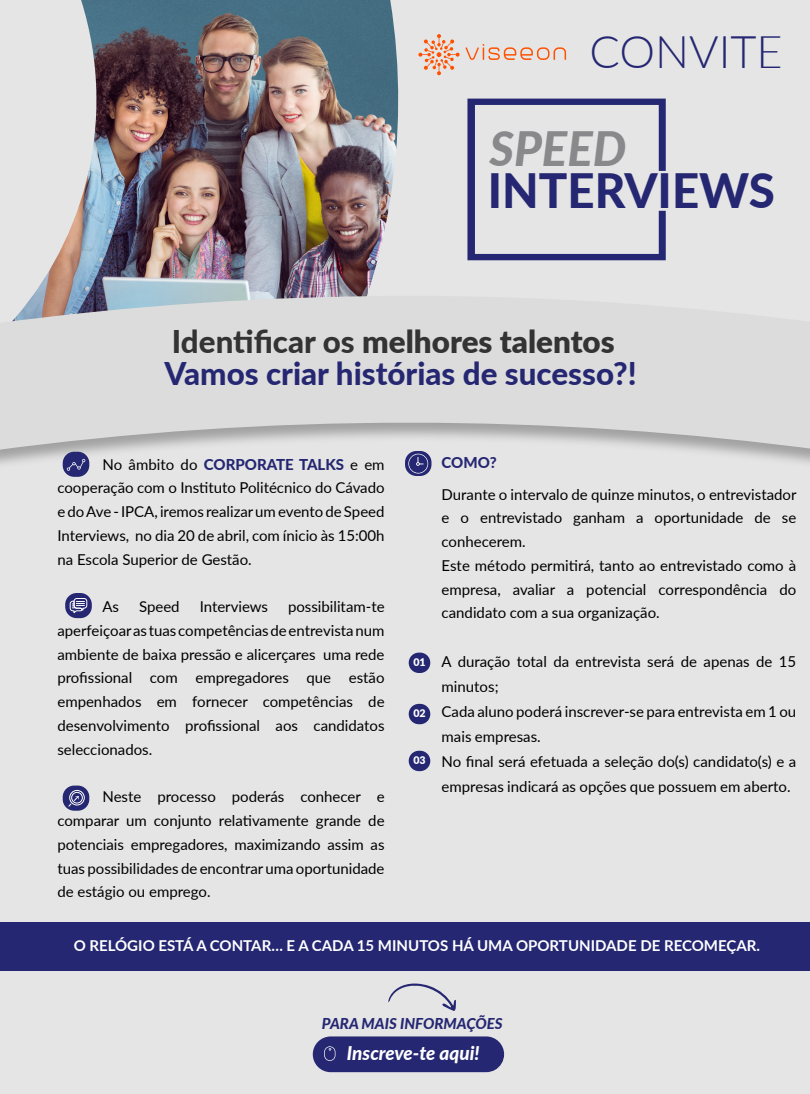
<style>
.page{position:relative;width:810px;height:1094px;background:#fff}
.page>*{position:absolute;margin:0;border:0;box-sizing:border-box;transform-origin:0 0}
.t1{font:800 47.38px "Lato";color:#252772}
.t2{font:italic 800 47.38px "Lato";color:#89898b}
.t3{font:300 45px "Lato";color:#252772}
.t4{font:800 31.38px/32.4px "Lato";color:#252772}
.t5{font:italic 800 18.88px "Lato";color:#fff}
.t6{font:15px/23.8px "Lato";color:#000;text-align:justify}
.t7{font:700 15px "Lato";color:#fff}
.t8{font:italic 800 15px "Lato";color:#252772}
.t9{font:800 15px "Lato";color:#252772}
.t10{font:900 10.62px "Lato";color:#fff}
.s1{color:#333}
.s2{font-weight:900;color:#333}
.s3{font-weight:800;color:#252772}
</style>
<div class="page">
<div style="left:0;top:0;width:809px;height:1094px;background:#e5e5e5"></div>
<img style="left:39px;top:0;width:360px;height:286px">
<svg style="left:467px;top:99px;width:198px;height:161px"></svg>
<img style="left:0;top:451px;width:809px;height:23px">
<svg style="left:0;top:286px;width:809px;height:165px;fill:#dcdcdc"></svg>
<div style="left:0;top:922px;width:809px;height:49px;background:#252772"></div>
<div style="left:63px;top:452px;width:26px;height:25px;background:#252772;border-radius:11px"></div>
<div style="left:65px;top:593px;width:27px;height:25px;background:#252772;border-radius:11px"></div>
<svg style="left:63px;top:785px;width:26px;height:25px"></svg>
<svg style="left:405px;top:451px;width:26px;height:25px"></svg>
<svg style="left:67px;top:459px;width:18px;height:12px"></svg>
<svg style="left:408px;top:454px;width:20px;height:19px"></svg>
<svg style="left:312px;top:1036px;width:192px;height:36px;background:#303279"></svg>
<svg style="left:388px;top:983px;width:68px;height:28px"></svg>
<svg style="left:69px;top:598px;width:18px;height:16px"></svg>
<div style="left:69px;top:790px;width:15px;height:15px;border:1px solid #fff;border-radius:50%"></div>
<div style="left:71px;top:792px;width:12px;height:11px;border:1px solid #fff;border-radius:50%"></div>
<svg style="left:68px;top:795px;width:11px;height:12px"></svg>
<svg style="left:418px;top:34px;width:41px;height:41px"></svg>
<svg style="left:465px;top:44px;width:100px;height:16px"></svg>
<div style="left:408px;top:652px;width:22px;height:21px;background:#252772;border-radius:10px"></div>
<div style="left:408px;top:704px;width:22px;height:20px;background:#252772;border-radius:10px"></div>
<div style="left:408px;top:750px;width:22px;height:21px;background:#252772;border-radius:10px"></div>
<h2 class="t3" style="left:589px;top:20px;width:194px">CONVITE</h2>
<h1 class="t2" style="left:489px;top:113px;width:138px">SPEED</h1>
<h1 class="t1" style="left:487px;top:155px;width:288px">INTERVIEWS</h1>
<h3 class="t4" style="left:164px;top:323px;width:473px"><span class="s1">Identificar os</span> <span class="s2">melhores talentos<br></span>Vamos criar histórias de sucesso?!</h3>
<p class="t9" style="left:441px;top:452px;width:57px">COMO?</p>
<p class="t6" style="left:441px;top:482px;width:356px;text-align:left">Durante o intervalo de quinze minutos, o entrevistador e o entrevistado ganham a oportunidade de se conhecerem.<br>Este método permitirá, tanto ao entrevistado como à empresa, avaliar a potencial correspondência do candidato com a sua organização.</p>
<p class="t6" style="left:441px;top:648px;width:356px;line-height:25px;text-align:left">A duração total da entrevista será de apenas de 15 minutos;<br>Cada aluno poderá inscrever-se para entrevista em 1 ou mais empresas.<br>No final será efetuada a seleção do(s) candidato(s) e a empresas indicará as opções que possuem em aberto.</p>
<p class="t6" style="left:57px;top:452px;width:328px;text-indent:45px">No âmbito do <span class="s3">CORPORATE TALKS</span> e em cooperação com o Instituto Politécnico do Cávado e do Ave - IPCA, iremos realizar um evento de Speed Interviews, no dia 20 de abril, com ínicio às 15:00h na Escola Superior de Gestão.</p>
<p class="t6" style="left:102px;top:594px;width:18px">As</p>
<p class="t6" style="left:139px;top:594px;width:42px">Speed</p>
<p class="t6" style="left:199px;top:594px;width:70px">Interviews</p>
<p class="t6" style="left:57px;top:594px;width:328px;text-indent:230px">possibilitam-te aperfeiçoar as tuas competências de entrevista num ambiente de baixa pressão e alicerçares uma rede profissional com empregadores que estão empenhados em fornecer competências de desenvolvimento profissional aos candidatos seleccionados.</p>
<p class="t6" style="left:57px;top:784px;width:328px;text-indent:45px">Neste processo poderás conhecer e comparar um conjunto relativamente grande de potenciais empregadores, maximizando assim as tuas possibilidades de encontrar uma oportunidade de estágio ou emprego.</p>
<p class="t7" style="left:74px;top:934px;width:687px">O RELÓGIO ESTÁ A CONTAR… E A CADA 15 MINUTOS HÁ UMA OPORTUNIDADE DE RECOMEÇAR.</p>
<p class="t10" style="left:413px;top:654px;width:14px">01</p>
<p class="t10" style="left:413px;top:705px;width:14px">02</p>
<p class="t10" style="left:413px;top:752px;width:14px">03</p>
<p class="t8" style="left:322px;top:1012px;width:182px">PARA MAIS INFORMAÇÕES</p>
<p class="t5" style="left:347px;top:1039px;width:134px">Inscreve-te aqui!</p>
</div>
